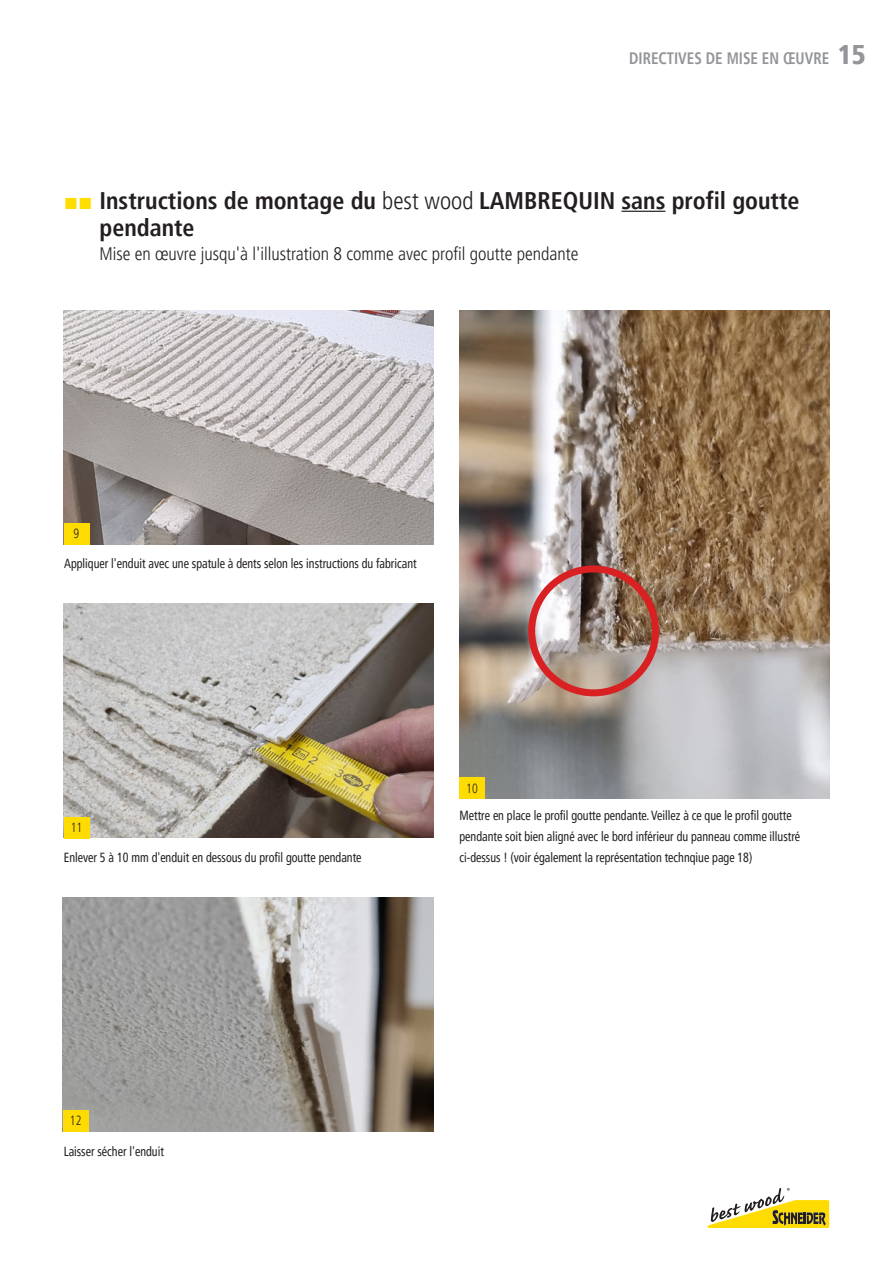
<style>
.page{position:relative;width:893px;height:1263px;background:#fff}
.page>*{position:absolute;margin:0;border:0;box-sizing:border-box;transform-origin:0 0}
.t1{font:700 condensed 24px/27px "Frutiger LT Pro";color:#231f20}
.t2{font:300 condensed 18px "Frutiger LT Pro";color:#231f20}
.t3{font:700 condensed 16.5px "Frutiger LT Pro";color:#939598;scale:.91 1}
.t4{font:condensed 13.2px/21px "Frutiger LT Pro";color:#231f20;scale:.91 1}
.t5{font:300 condensed 13.2px "Frutiger LT Pro";color:#231f20;scale:.91 1}
.s1{font-weight:900;font-size:27px}
.s2{font-family:"Arial";font-stretch:normal;color:#ffdd01}
.s3{font-weight:300}
</style>
<div class="page">
<svg style="left:708px;top:1188px;width:121px;height:40px"></svg>
<img style="left:64px;top:310px;width:370px;height:234px">
<img style="left:63px;top:897px;width:370px;height:234px">
<img style="left:64px;top:604px;width:370px;height:234px">
<img style="left:459px;top:310px;width:370px;height:489px">
<div style="left:459px;top:778px;width:26px;height:21px;background:#ffdc01"></div>
<div style="left:64px;top:523px;width:25px;height:21px;background:#ffdc01"></div>
<div style="left:63px;top:1110px;width:25px;height:21px;background:#ffdc01"></div>
<div style="left:64px;top:817px;width:25px;height:21px;background:#ffdc01"></div>
<hr style="left:621px;top:211px;width:44px;height:1px;background:#231f20">
<div style="left:528px;top:565px;width:131px;height:131px;border:7px solid #d92023;border-radius:50%"></div>
<p class="t3" style="left:629px;top:48px;width:262px">DIRECTIVES DE MISE EN ŒUVRE <span class="s1">15</span></p>
<p class="t1" style="left:99px;top:187px;width:702px;text-indent:-36px"><span class="s2">■■</span> Instructions de montage du <span class="s3">best wood</span> LAMBREQUIN sans profil goutte pendante</p>
<p class="t2" style="left:99px;top:243px;width:481px">Mise en œuvre jusqu'à l'illustration 8 comme avec profil goutte pendante</p>
<p class="t5" style="left:74px;top:526px;width:8px">9</p>
<p class="t4" style="left:64px;top:553px;width:389px">Appliquer l'enduit avec une spatule à dents selon les instructions du fabricant</p>
<p class="t5" style="left:71px;top:820px;width:14px">11</p>
<p class="t5" style="left:466px;top:781px;width:14px">10</p>
<p class="t4" style="left:459px;top:805px;width:376px">Mettre en place le profil goutte pendante. Veillez à ce que le profil goutte pendante soit bien aligné avec le bord inférieur du panneau comme illustré</p>
<p class="t4" style="left:64px;top:847px;width:329px">Enlever 5 à 10 mm d'enduit en dessous du profil goutte pendante</p>
<p class="t4" style="left:459px;top:847px;width:323px">ci-dessus ! (voir également la représentation technqiue page 18)</p>
<p class="t5" style="left:70px;top:1113px;width:14px">12</p>
<p class="t4" style="left:64px;top:1141px;width:112px">Laisser sécher l'enduit</p>
</div>
